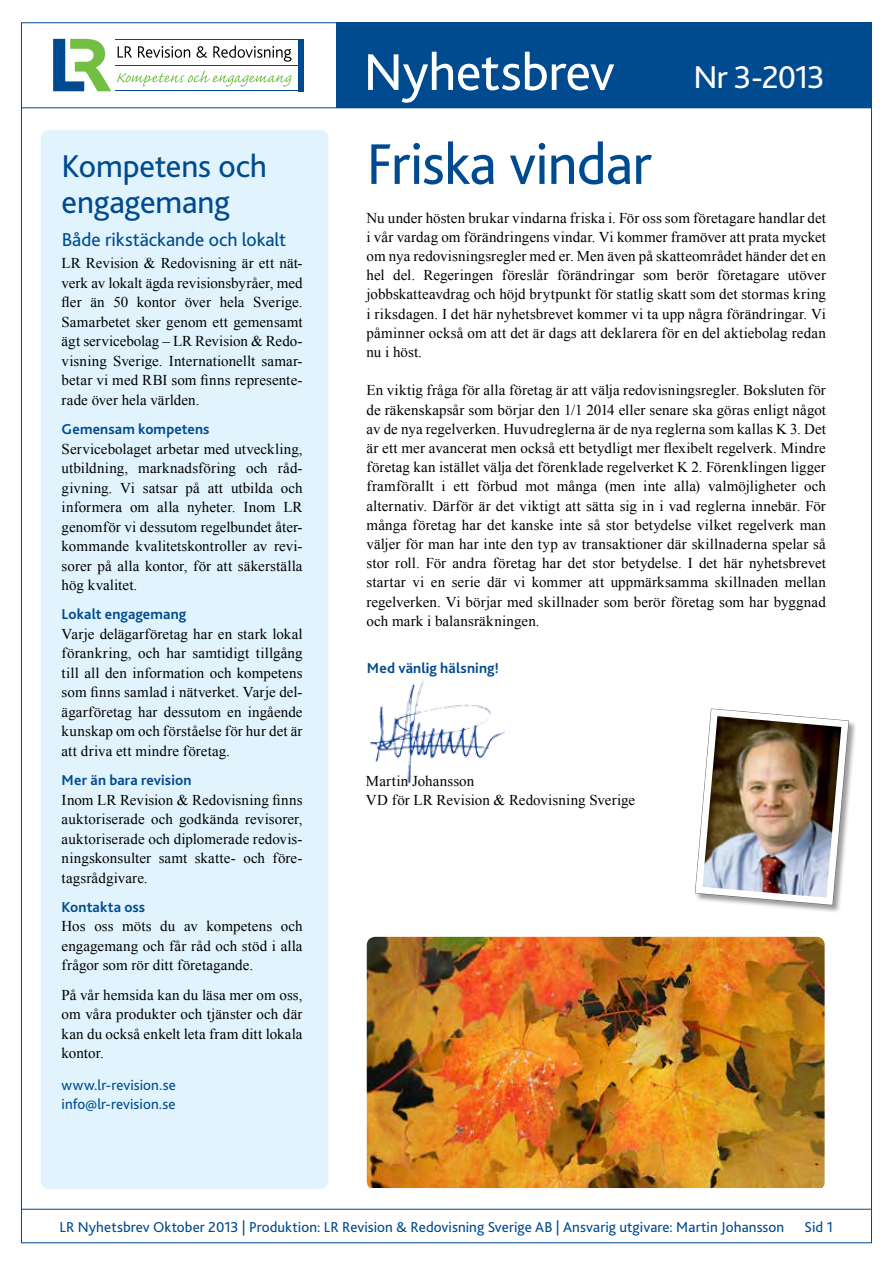
<style>
.page{position:relative;width:893px;height:1263px;background:#fff}
.page>*{position:absolute;margin:0;border:0;box-sizing:border-box;transform-origin:0 0}
.t1{font:60px "Bliss 2";letter-spacing:-.01em;color:#004a8f;scale:.96 1}
.t2{font:54px "Bliss 2";letter-spacing:-.01em;color:#fff}
.t3{font:33px/36px "Bliss 2";letter-spacing:-.005em;color:#004a8f}
.t4{font:33px "Bliss 2";letter-spacing:-.035em;color:#fff}
.t5{font:19.5px "Bliss 2";letter-spacing:-.005em;color:#004a8f}
.t6{font:15px/19.5px "Times New Roman";letter-spacing:.005em;color:#000;text-align:justify}
.t7{font:15px/19.5px "Bliss 2";letter-spacing:.005em;color:#004a8f}
.t8{font:700 15px "Bliss 2";letter-spacing:.01em;color:#004a8f}
</style>
<div class="page">
<hr style="left:21px;top:108px;width:851px;height:1px;background:#004a8f">
<div style="left:336px;top:23px;width:536px;height:85px;background:#004a8f"></div>
<div style="left:41px;top:130px;width:287px;height:1059px;background:#e1f4fd;border-radius:9px"></div>
<hr style="left:21px;top:1209px;width:851px;height:1px;background:#004a8f">
<svg style="left:118px;top:46px;width:14px;height:12px"></svg>
<svg style="left:138px;top:46px;width:52px;height:12px"></svg>
<svg style="left:197px;top:46px;width:10px;height:12px"></svg>
<svg style="left:213px;top:45px;width:79px;height:17px"></svg>
<div style="left:299px;top:39px;width:5px;height:52px;background:#004a8f"></div>
<svg style="left:53px;top:39px;width:58px;height:52px"></svg>
<hr style="left:115px;top:39px;width:188px;height:1px;background:#004a8f">
<hr style="left:115px;top:91px;width:188px;height:1px;background:#004a8f">
<hr style="left:115px;top:65px;width:188px;height:1px;background:#004a8f">
<svg style="left:117px;top:70px;width:175px;height:17px"></svg>
<div style="left:695px;top:709px;width:162px;height:205px;background:#000;opacity:.4"></div>
<img style="left:694px;top:708px;width:159px;height:202px">
<img style="left:369px;top:668px;width:136px;height:116px">
<img style="left:367px;top:937px;width:458px;height:251px">
<h3 class="t3" style="left:62px;top:147px;width:207px">Kompetens och engagemang</h3>
<h3 class="t5" style="left:62px;top:227px;width:226px">Både rikstäckande och lokalt</h3>
<p class="t6" style="left:62px;top:253px;width:242px">LR Revision &amp; Redovisning är ett nät&shy;verk av lokalt ägda revisionsbyråer, med fler än 50 kontor över hela Sverige.<br>Samarbetet sker genom ett gemensamt ägt servicebolag – LR Revision &amp; Redo&shy;visning Sverige. Internationellt samar&shy;betar vi med RBI som finns represente&shy;rade över hela världen.</p>
<p class="t8" style="left:62px;top:420px;width:149px">Gemensam kompetens</p>
<p class="t6" style="left:62px;top:438px;width:242px">Servicebolaget arbetar med utveckling, utbildning, marknadsföring och råd&shy;givning. Vi satsar på att utbilda och informera om alla nyheter. Inom LR genomför vi dessutom regelbundet åter&shy;kommande kvalitetskontroller av revi&shy;sorer på alla kontor, för att säkerställa hög kvalitet.</p>
<p class="t8" style="left:62px;top:605px;width:126px">Lokalt engagemang</p>
<p class="t6" style="left:62px;top:624px;width:242px">Varje delägarföretag har en stark lokal förankring, och har samtidigt tillgång till all den information och kompetens som finns samlad i nätverket. Varje del&shy;ägarföretag har dessutom en ingående kunskap om och förståelse för hur det är att driva ett mindre företag.</p>
<p class="t8" style="left:62px;top:771px;width:131px">Mer än bara revision</p>
<p class="t6" style="left:62px;top:789px;width:242px">Inom LR Revision &amp; Redovisning finns auktoriserade och godkända revisorer, auktoriserade och diplomerade redovis&shy;ningskonsulter samt skatte- och före&shy;tagsrådgivare.</p>
<p class="t8" style="left:62px;top:897px;width:85px">Kontakta oss</p>
<p class="t6" style="left:62px;top:916px;width:242px">Hos oss möts du av kompetens och engagemang och får råd och stöd i alla frågor som rör ditt företagande.</p>
<p class="t6" style="left:62px;top:984px;width:242px">På vår hemsida kan du läsa mer om oss, om våra produkter och tjänster och där kan du också enkelt leta fram ditt lokala kontor.</p>
<p class="t7" style="left:62px;top:1074px;width:116px">www.lr-revision.se info@lr-revision.se</p>
<h2 class="t2" style="left:364px;top:38px;width:253px">Nyhetsbrev</h2>
<h3 class="t4" style="left:694px;top:56px;width:133px">Nr 3-2013</h3>
<h1 class="t1" style="left:367px;top:127px;width:299px">Friska vindar</h1>
<p class="t6" style="left:367px;top:208px;width:461px">Nu under hösten brukar vindarna friska i. För oss som företagare handlar det i vår vardag om förändringens vindar. Vi kommer framöver att prata mycket om nya redovisningsregler med er. Men även på skatteområdet händer det en hel del. Regeringen föreslår förändringar som berör företagare utöver jobbskatteavdrag och höjd brytpunkt för statlig skatt som det stormas kring i riksdagen. I det här nyhetsbrevet kommer vi ta upp några förändringar. Vi påminner också om att det är dags att deklarera för en del aktiebolag redan nu i höst.</p>
<p class="t6" style="left:367px;top:381px;width:461px">En viktig fråga för alla företag är att välja redovisningsregler. Boksluten för de räkenskapsår som börjar den 1/1 2014 eller senare ska göras enligt något av de nya regelverken. Huvudreglerna är de nya reglerna som kallas K 3. Det är ett mer avancerat men också ett betydligt mer flexibelt regelverk. Mindre företag kan istället välja det förenklade regelverket K 2. Förenklingen ligger framförallt i ett förbud mot många (men inte alla) valmöjligheter och alternativ. Därför är det viktigt att sätta sig in i vad reglerna innebär. För många företag har det kanske inte så stor betydelse vilket regelverk man väljer för man har inte den typ av transaktioner där skillnaderna spelar så stor roll. För andra företag har det stor betydelse. I det här nyhetsbrevet startar vi en serie där vi kommer att uppmärksamma skillnaden mellan regelverken. Vi börjar med skillnader som berör företag som har byggnad och mark i balansräkningen.</p>
<p class="t8" style="left:367px;top:659px;width:133px">Med vänlig hälsning!</p>
<p class="t6" style="left:366px;top:770px;width:271px">Martin Johansson<br>VD för LR Revision &amp; Redovisning Sverige</p>
<p class="t7" style="left:60px;top:1217px;width:726px">LR Nyhetsbrev Oktober 2013 | Produktion: LR Revision &amp; Redovisning Sverige AB | Ansvarig utgivare: Martin Johansson</p>
<p class="t7" style="left:805px;top:1217px;width:30px">Sid 1</p>
</div>
